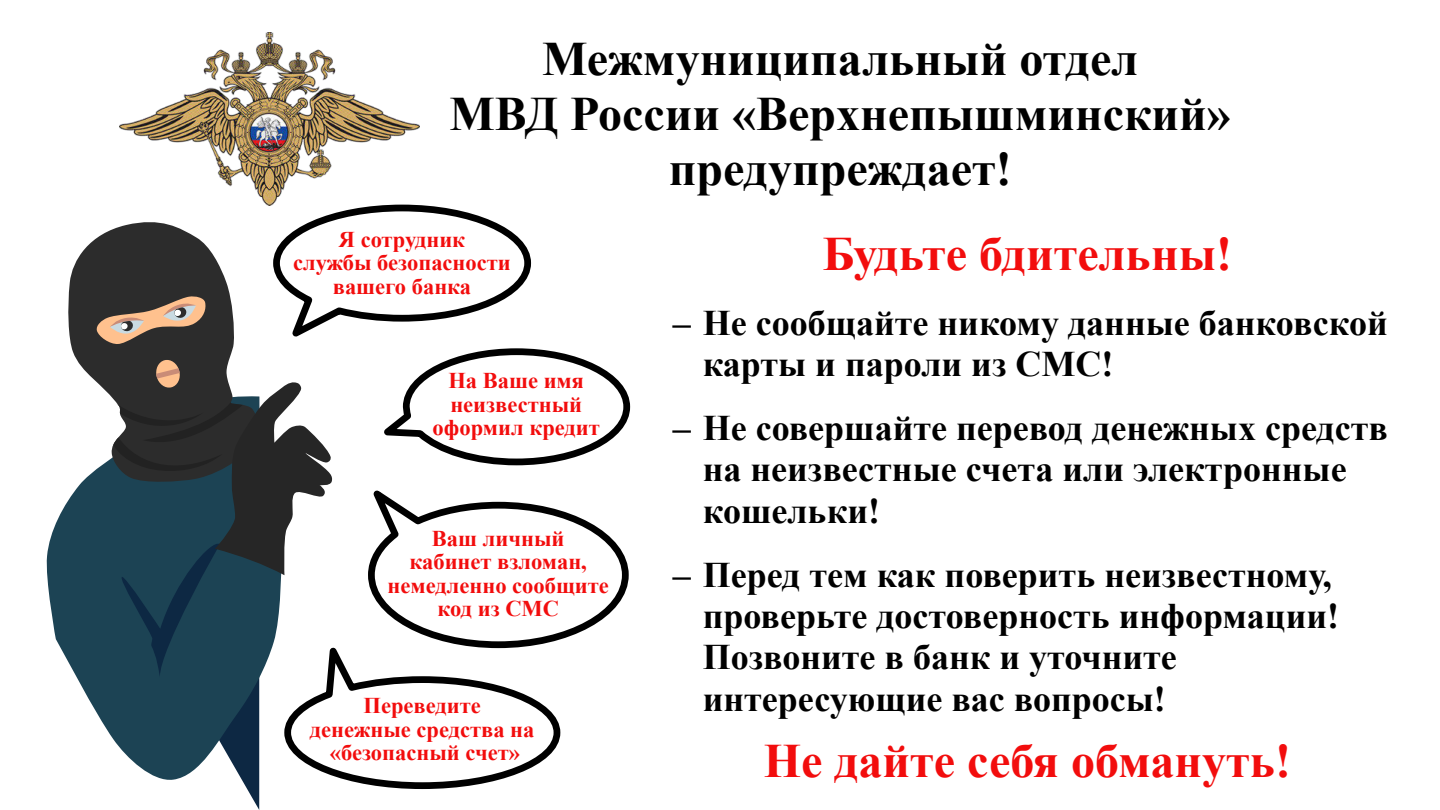
<style>
.page{position:relative;width:1440px;height:810px;background:#fff}
.page>*{position:absolute;margin:0;border:0;box-sizing:border-box;transform-origin:0 0}
.t1{font:700 48px/55.2px "Times New Roman";color:#000;text-align:center}
.t2{font:700 48px "Times New Roman";color:#f20d0d}
.t3{font:700 36px/41.4px "Times New Roman";color:#000}
.t4{font:700 22.5px/23.5px "Times New Roman";color:#f20d0d;text-align:center}
</style>
<div class="page">
<svg style="left:284px;top:677px;width:277px;height:112px"></svg>
<img style="left:119px;top:32px;width:300px;height:169px">
<svg style="left:243px;top:782px;width:16px;height:28px"></svg>
<svg style="left:46px;top:484px;width:214px;height:298px;fill:#1c4354"></svg>
<svg style="left:68px;top:239px;width:27px;height:245px"></svg>
<svg style="left:95px;top:201px;width:536px;height:476px"></svg>
<h1 class="t1" style="left:450px;top:36px;width:783px">Межмуниципальный отдел<br>МВД России «Верхнепышминский» предупреждает!</h1>
<p class="t4" style="left:293px;top:230px;width:219px">Я сотрудник<br>службы безопасности вашего банка</p>
<p class="t4" style="left:433px;top:371px;width:169px">На Ваше имя неизвестный оформил кредит</p>
<p class="t4" style="left:388px;top:529px;width:223px">Ваш личный<br>кабинет взломан, немедленно сообщите код из СМС</p>
<p class="t4" style="left:310px;top:696px;width:226px">Переведите<br>денежные средства на «безопасный счет»</p>
<h1 class="t2" style="left:823px;top:237px;width:411px">Будьте бдительны!</h1>
<p class="t3" style="left:703px;top:306px;width:687px;text-indent:-30px">– Не сообщайте никому данные банковской карты и пароли из СМС!</p>
<p class="t3" style="left:703px;top:411px;width:687px;text-indent:-30px">– Не совершайте перевод денежных средств на неизвестные счета или электронные кошельки!</p>
<p class="t3" style="left:703px;top:558px;width:638px;text-indent:-30px">– Перед тем как поверить неизвестному, проверьте достоверность информации!<br>Позвоните в банк и уточните интересующие вас вопросы!</p>
<h1 class="t2" style="left:764px;top:744px;width:529px">Не дайте себя обмануть!</h1>
</div>
